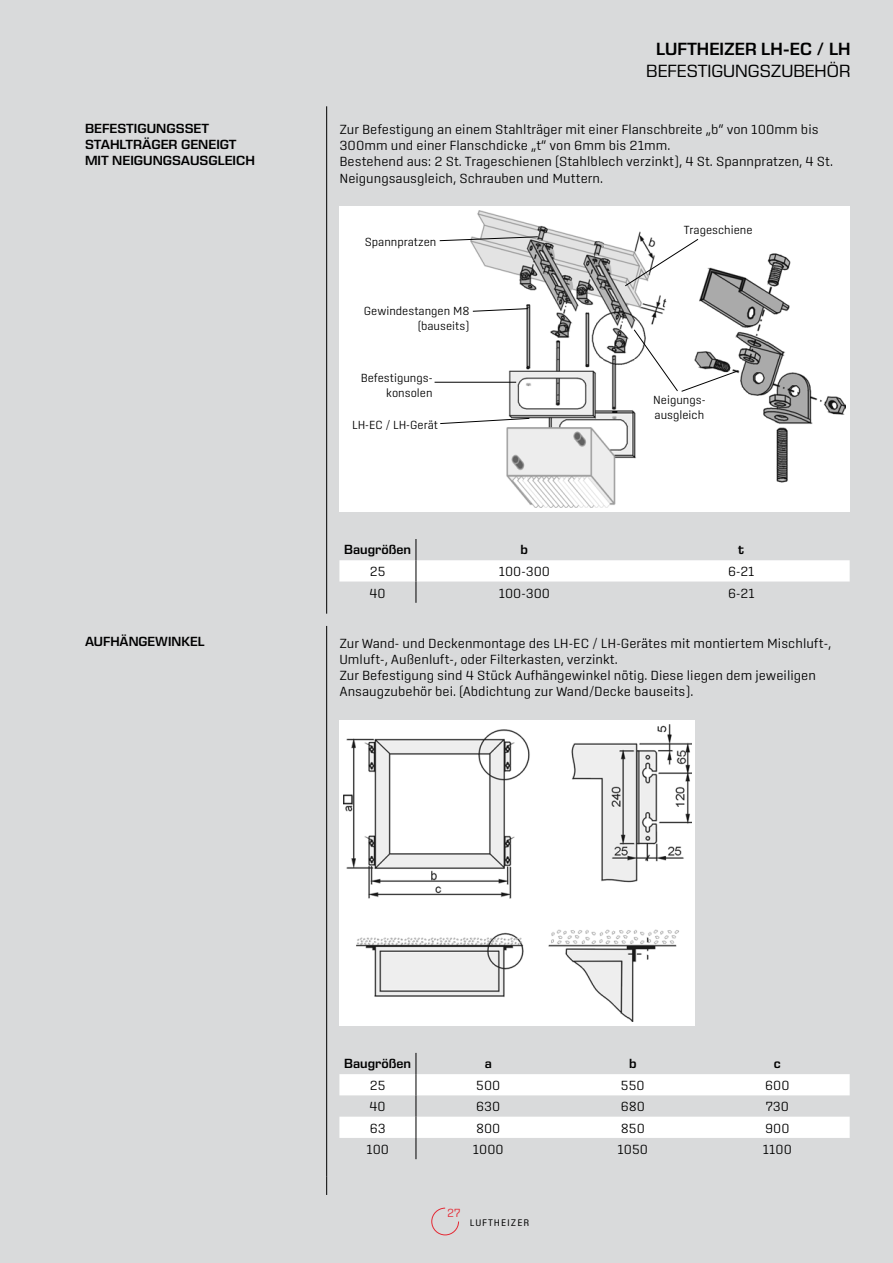
<style>
.page{position:relative;width:893px;height:1263px;background:#d9dadb}
.page>*{position:absolute;margin:0;border:0;box-sizing:border-box;transform-origin:0 0}
.t1{font:18px "Eurostile Next LT Pro";color:#000}
.t2{font:600 18px "Eurostile Next LT Pro";color:#000}
.t3{font:300 13.5px/16.2px "Center";color:#000}
.t4{font:600 13.5px/16.2px "Eurostile Next LT Pro";color:#000}
.t5{font:300 12px/14.4px "Center";color:#000;text-align:right}
.t6{font:300 12px "Center";color:#e42934}
.t7{font:9.75px "Center";letter-spacing:.095em;color:#000}
</style>
<div class="page">
<svg style="left:431px;top:1207px;width:28px;height:29px"></svg>
<hr style="left:326px;top:106px;width:1px;height:508px;background:#000">
<hr style="left:326px;top:626px;width:1px;height:550px;background:#000">
<svg style="left:326px;top:1176px;width:1px;height:19px"></svg>
<div style="left:339px;top:207px;width:511px;height:305px;background:#fff"></div>
<img style="left:470px;top:211px;width:375px;height:296px">
<svg style="left:633px;top:329px;width:106px;height:63px"></svg>
<svg style="left:624px;top:238px;width:75px;height:49px"></svg>
<svg style="left:439px;top:236px;width:100px;height:5px"></svg>
<hr style="left:435px;top:382px;width:81px;height:1px;background:#000">
<svg style="left:440px;top:418px;width:90px;height:6px"></svg>
<svg style="left:472px;top:308px;width:57px;height:4px"></svg>
<svg style="left:339px;top:539px;width:511px;height:64px"></svg>
<div style="left:339px;top:720px;width:356px;height:305px;background:#fff"></div>
<img style="left:344px;top:724px;width:347px;height:297px">
<svg style="left:339px;top:1053px;width:511px;height:106px"></svg>
<h1 class="t2" style="left:656px;top:39px;width:196px">LUFTHEIZER LH-EC / LH</h1>
<h1 class="t1" style="left:646px;top:61px;width:206px">BEFESTIGUNGSZUBEHÖR</h1>
<p class="t4" style="left:85px;top:120px;width:171px">BEFESTIGUNGSSET<br>STAHLTRÄGER GENEIGT<br>MIT NEIGUNGSAUSGLEICH</p>
<p class="t3" style="left:339px;top:121px;width:495px">Zur Befestigung an einem Stahlträger mit einer Flanschbreite „b“ von 100mm bis 300mm und einer Flanschdicke „t“ von 6mm bis 21mm.<br>Bestehend aus: 2 St. Trageschienen (Stahlblech verzinkt), 4 St. Spannpratzen, 4 St.<br>Neigungsausgleich, Schrauben und Muttern.</p>
<p class="t5" style="left:684px;top:222px;width:70px">Trageschiene</p>
<p class="t5" style="left:365px;top:234px;width:73px">Spannpratzen</p>
<p class="t5" style="left:364px;top:304px;width:107px">Gewindestangen M8 (bauseits)</p>
<p class="t5" style="left:361px;top:371px;width:73px">Befestigungs&shy;konsolen</p>
<p class="t5" style="left:352px;top:418px;width:88px">LH-EC / LH-Gerät</p>
<p class="t5" style="left:653px;top:393px;width:54px;text-align:left">Neigungs&shy;ausgleich</p>
<p class="t4" style="left:344px;top:542px;width:68px">Baugrößen</p>
<p class="t4" style="left:521px;top:542px;width:9px">b</p>
<p class="t4" style="left:738px;top:542px;width:7px">t</p>
<p class="t3" style="left:370px;top:563px;width:17px">25</p>
<p class="t3" style="left:499px;top:563px;width:53px">100-300</p>
<p class="t3" style="left:728px;top:563px;width:28px">6-21</p>
<p class="t3" style="left:370px;top:585px;width:18px">40</p>
<p class="t3" style="left:499px;top:585px;width:53px">100-300</p>
<p class="t3" style="left:728px;top:585px;width:28px">6-21</p>
<p class="t4" style="left:85px;top:634px;width:121px">AUFHÄNGEWINKEL</p>
<p class="t3" style="left:339px;top:635px;width:493px">Zur Wand- und Deckenmontage des LH-EC / LH-Gerätes mit montiertem Mischluft-, Umluft-, Außenluft-, oder Filterkasten, verzinkt.<br>Zur Befestigung sind 4 Stück Aufhängewinkel nötig. Diese liegen dem jeweiligen Ansaugzubehör bei. (Abdichtung zur Wand/Decke bauseits).</p>
<p class="t4" style="left:344px;top:1056px;width:68px">Baugrößen</p>
<p class="t4" style="left:485px;top:1056px;width:9px">a</p>
<p class="t4" style="left:629px;top:1056px;width:9px">b</p>
<p class="t4" style="left:774px;top:1056px;width:9px">c</p>
<p class="t3" style="left:370px;top:1077px;width:17px">25</p>
<p class="t3" style="left:476px;top:1077px;width:26px">500</p>
<p class="t3" style="left:621px;top:1077px;width:25px">550</p>
<p class="t3" style="left:765px;top:1077px;width:26px">600</p>
<p class="t3" style="left:370px;top:1098px;width:18px">40</p>
<p class="t3" style="left:476px;top:1098px;width:26px">630</p>
<p class="t3" style="left:621px;top:1098px;width:26px">680</p>
<p class="t3" style="left:766px;top:1098px;width:25px">730</p>
<p class="t3" style="left:370px;top:1120px;width:18px">63</p>
<p class="t3" style="left:476px;top:1120px;width:26px">800</p>
<p class="t3" style="left:621px;top:1120px;width:26px">850</p>
<p class="t3" style="left:765px;top:1120px;width:26px">900</p>
<p class="t3" style="left:366px;top:1141px;width:24px">100</p>
<p class="t3" style="left:473px;top:1141px;width:32px">1000</p>
<p class="t3" style="left:618px;top:1141px;width:32px">1050</p>
<p class="t3" style="left:763px;top:1141px;width:30px">1100</p>
<p class="t6" style="left:447px;top:1206px;width:15px">27</p>
<p class="t7" style="left:470px;top:1217px;width:61px">LUFTHEIZER</p>
</div>
